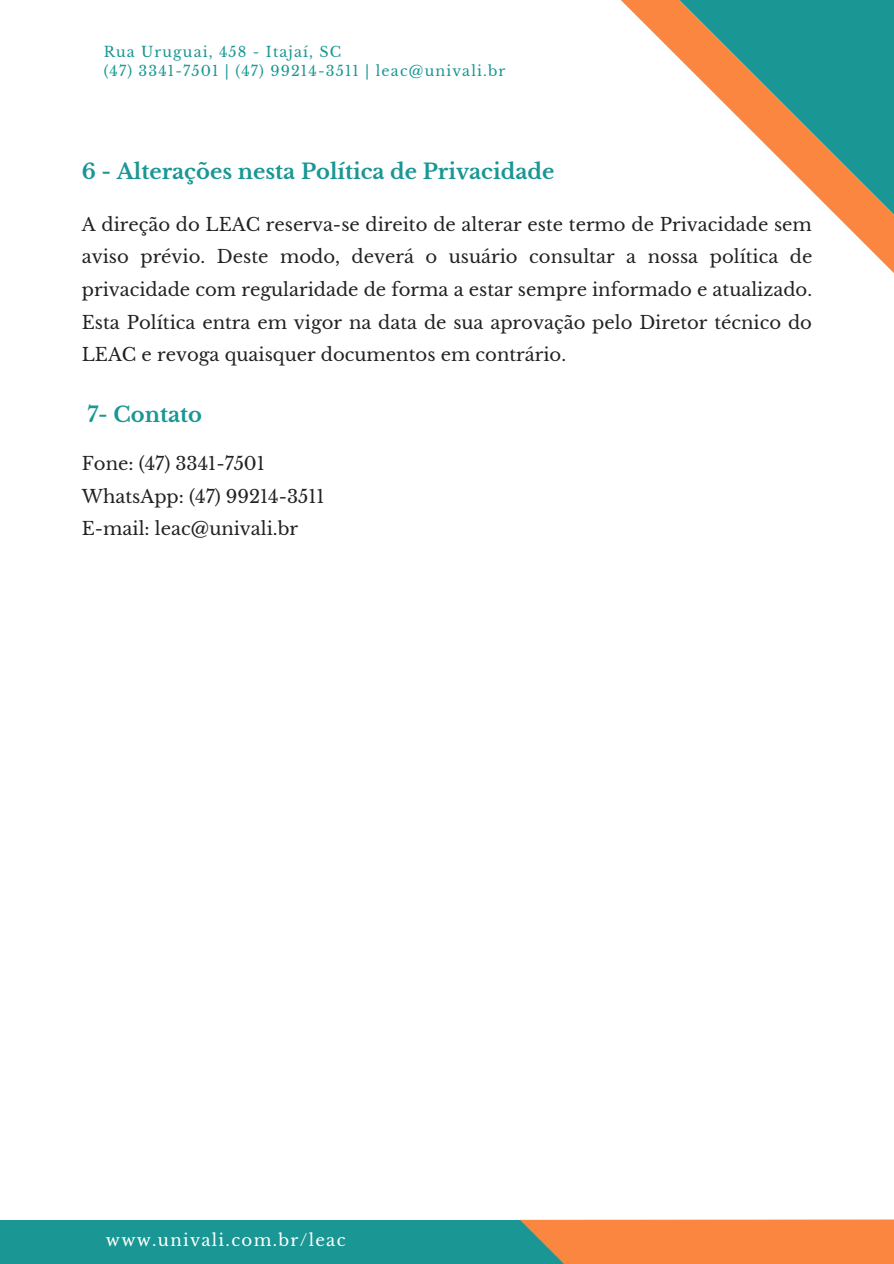
<style>
.page{position:relative;width:894px;height:1264px;background:#fff}
.page>*{position:absolute;margin:0;border:0;box-sizing:border-box;transform-origin:0 0}
.t1{font:700 21px "Libre Baskerville";color:#1a9794}
.t2{font:18px/32.7px "Libre Baskerville";color:#222;text-align:justify}
.t3{font:16.5px "Libre Baskerville";letter-spacing:.08em;color:#fff}
.t4{font:14.25px "Libre Baskerville";letter-spacing:.08em;color:#1a9794}
</style>
<div class="page">
<div style="left:0;top:1219px;width:758px;height:44px;background:#1a9794"></div>
<svg style="left:520px;top:1219px;width:373px;height:44px;background:#ee8846"></svg>
<svg style="left:621px;top:0;width:272px;height:272px"></svg>
<svg style="left:679px;top:0;width:214px;height:215px"></svg>
<p class="t4" style="left:104px;top:43px;width:239px">Rua Uruguai, 458 - Itajaí, SC</p>
<p class="t4" style="left:104px;top:62px;width:403px">(47) 3341-7501 | (47) 99214-3511 | leac@univali.br</p>
<p class="t1" style="left:82px;top:159px;width:474px">6 - Alterações nesta Política de Privacidade</p>
<p class="t2" style="left:82px;top:208px;width:732px">A direção do LEAC reserva-se direito de alterar este termo de Privacidade sem aviso prévio. Deste modo, deverá o usuário consultar a nossa política de privacidade com regularidade de forma a estar sempre informado e atualizado.</p>
<p class="t2" style="left:82px;top:306px;width:731px">Esta Política entra em vigor na data de sua aprovação pelo Diretor técnico do<br>LEAC e revoga quaisquer documentos em contrário.</p>
<p class="t1" style="left:87px;top:401px;width:116px">7- Contato</p>
<p class="t2" style="left:82px;top:447px;width:184px">Fone: (47) 3341-7501</p>
<p class="t2" style="left:82px;top:480px;width:244px">WhatsApp: (47) 99214-3511</p>
<p class="t2" style="left:82px;top:512px;width:218px">E-mail: leac@univali.br</p>
<p class="t3" style="left:106px;top:1229px;width:241px">www.univali.com.br/leac</p>
</div>
